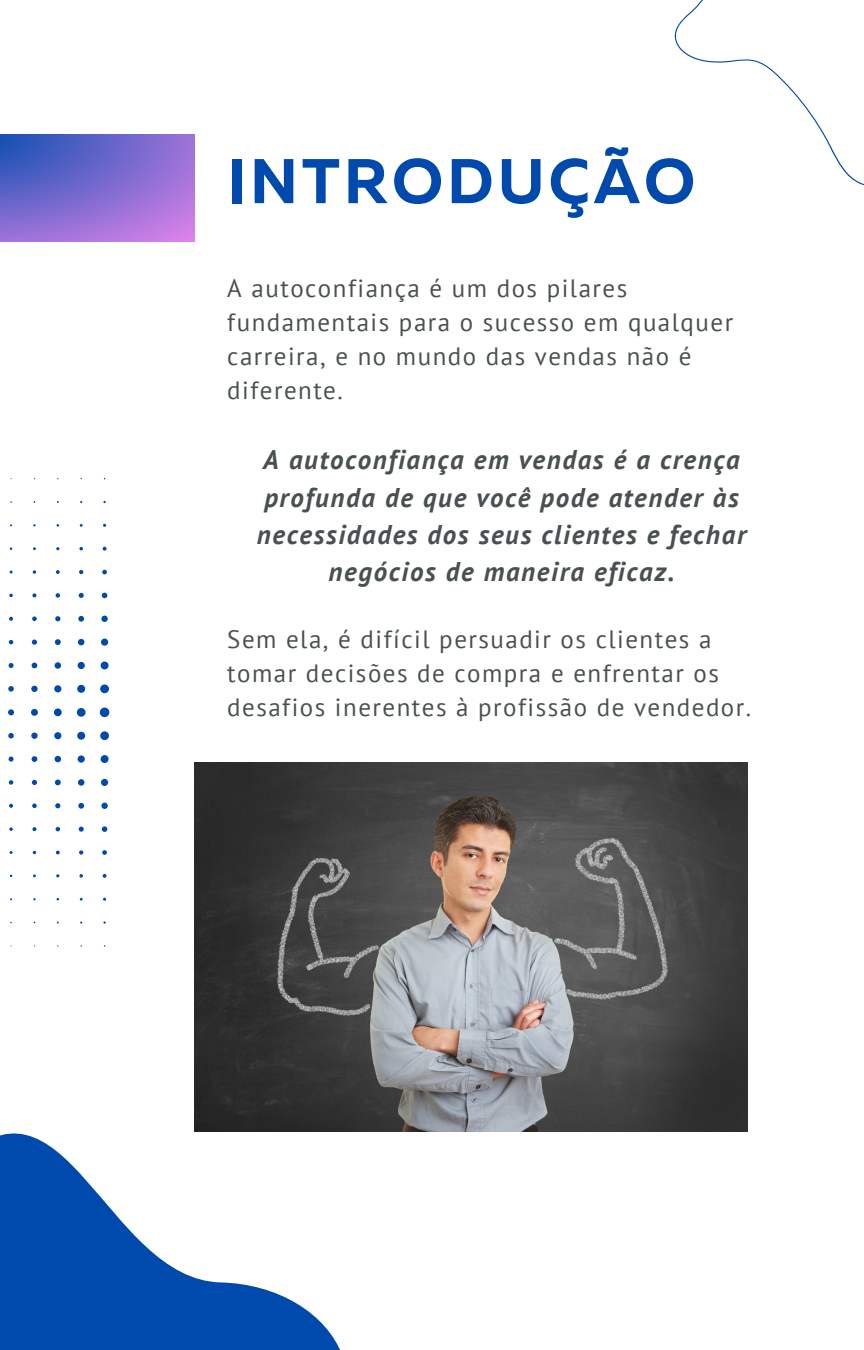
<style>
.page{position:relative;width:864px;height:1350px;background:#fff}
.page>*{position:absolute;margin:0;border:0;box-sizing:border-box;transform-origin:0 0}
.t1{font:700 63px "Muller";letter-spacing:.06em;color:#004aad}
.t2{font:italic 700 27px/37.1px "PT Sans";letter-spacing:.06em;color:#495052;text-align:center}
.t3{font:24.97px/33.8px "PT Sans";letter-spacing:.06em;color:#495052}
</style>
<div class="page">
<svg style="left:0;top:134px;width:194px;height:107px;background:#7f6bd0"></svg>
<svg style="left:674px;top:0;width:190px;height:186px"></svg>
<svg style="left:8px;top:478px;width:101px;height:469px"></svg>
<svg style="left:0;top:1133px;width:340px;height:217px;fill:#004aad"></svg>
<img style="left:194px;top:762px;width:554px;height:370px">
<p class="t1" style="left:227px;top:155px;width:470px">INTRODUÇÃO</p>
<p class="t3" style="left:227px;top:271px;width:507px">A autoconfiança é um dos pilares fundamentais para o sucesso em qualquer carreira, e no mundo das vendas não é diferente.</p>
<p class="t2" style="left:257px;top:441px;width:491px">A autoconfiança em vendas é a crença profunda de que você pode atender às necessidades dos seus clientes e fechar negócios de maneira eficaz.</p>
<p class="t3" style="left:227px;top:622px;width:525px">Sem ela, é difícil persuadir os clientes a tomar decisões de compra e enfrentar os desafios inerentes à profissão de vendedor.</p>
</div>
